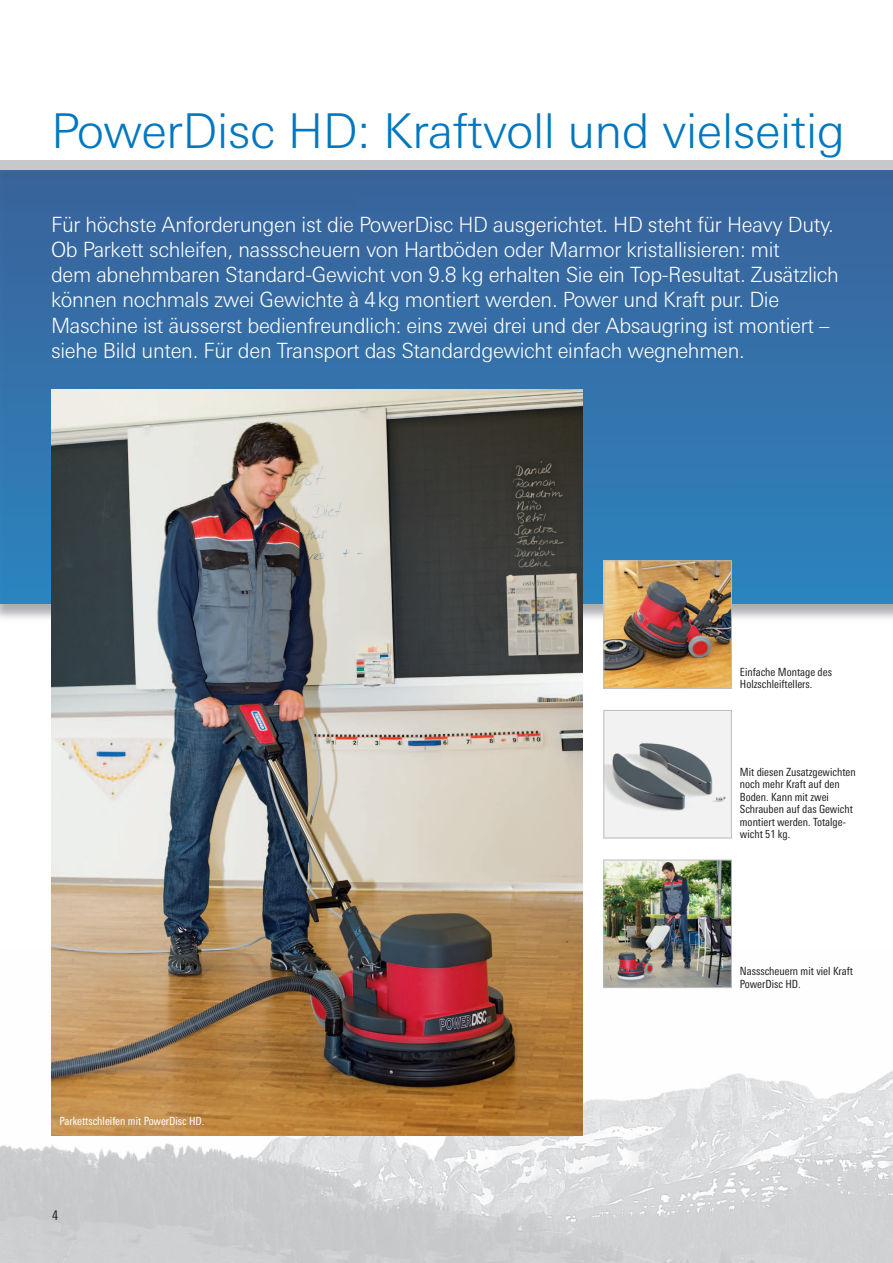
<style>
.page{position:relative;width:893px;height:1263px;background:#fff}
.page>*{position:absolute;margin:0;border:0;box-sizing:border-box;transform-origin:0 0}
.t1{font:300 48px "Linotype Univers Basic";letter-spacing:-.01em;color:#0077c0}
.t2{font:300 21px/25.2px "Linotype Univers Basic";letter-spacing:-.015em;color:#fff}
.t3{font:condensed 13.5px "Linotype Univers";color:#231f20}
.t4{font:condensed 11.25px/12.5px "Linotype Univers";color:#231f20}
.t5{font:condensed 11.25px "Linotype Univers";color:#fff}
</style>
<div class="page">
<img style="left:0;top:1070px;width:893px;height:193px">
<img style="left:0;top:169px;width:893px;height:450px">
<div style="left:0;top:160px;width:893px;height:9px;background:#c7c8ca"></div>
<img style="left:51px;top:390px;width:532px;height:745px">
<img style="left:605px;top:562px;width:125px;height:125px">
<div style="left:603px;top:560px;width:129px;height:129px;border:1px solid #bcbdc0"></div>
<img style="left:605px;top:712px;width:125px;height:124px">
<div style="left:603px;top:710px;width:129px;height:128px;border:1px solid #bcbdc0"></div>
<img style="left:605px;top:862px;width:125px;height:124px">
<div style="left:603px;top:860px;width:129px;height:128px;border:1px solid #bcbdc0"></div>
<h1 class="t1" style="left:51px;top:103px;width:795px">PowerDisc HD: Kraftvoll und vielseitig</h1>
<p class="t2" style="left:51px;top:212px;width:789px">Für höchste Anforderungen ist die PowerDisc HD ausgerichtet. HD steht für Heavy Duty.<br>Ob Parkett schleifen, nassscheuern von Hartböden oder Marmor kristallisieren: mit<br>dem abnehmbaren Standard-Gewicht von 9.8 kg erhalten Sie ein Top-Resultat. Zusätzlich können nochmals zwei Gewichte à 4kg mon iert werden. Power und Kraft pur. Die Maschine ist äusserst bedienfreundlich: eins zwei drei und der Absaugring ist montiert – siehe Bild unten. Für den Transport das Standardgewicht einfach wegnehmen.</p>
<p class="t2" style="left:446px;top:287px;width:8px">t</p>
<p class="t4" style="left:740px;top:666px;width:94px">Einfache Montage des<br>Holzschleiftellers.</p>
<p class="t4" style="left:740px;top:765px;width:117px">Mit diesen Zusatzgewichten noch mehr Kraft auf den<br>Boden. Kann mit zwei<br>Schrauben auf das Gewicht montiert werden. Totalge&shy;wicht 51 kg.</p>
<p class="t5" style="left:60px;top:1114px;width:146px">Parkettschleifen mit PowerDisc HD.</p>
<p class="t3" style="left:52px;top:1208px;width:8px">4</p>
<p class="t4" style="left:740px;top:965px;width:115px">Nassscheuern mit viel Kraft<br>PowerDisc HD.</p>
</div>
